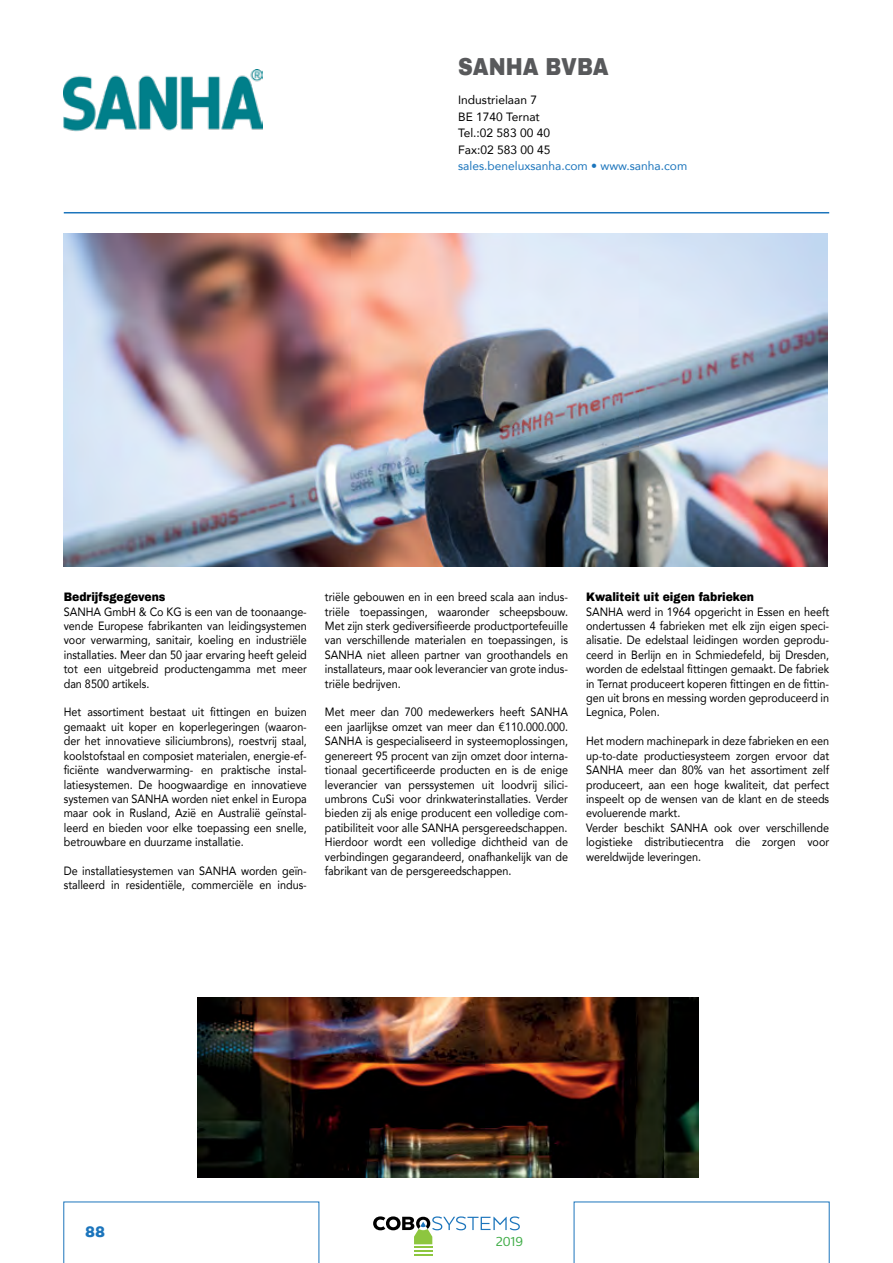
<style>
.page{position:relative;width:893px;height:1263px;background:#fff}
.page>*{position:absolute;margin:0;border:0;box-sizing:border-box;transform-origin:0 0}
.t1{font:900 24px "Archivo";color:#58595b;scale:.85 1}
.t2{font:900 15px "Archivo";color:#1c75bc}
.t3{font:13.5px "Praxis Next";color:#41ad49}
.t4{font:12px/14.4px "Avenir";color:#000;text-align:justify;scale:.9 1}
.t5{font:12px/16.5px "Avenir";color:#000}
.t6{font:900 12px "Archivo";color:#000;scale:.9 1}
.t7{font:12px "Avenir";color:#1c75bc}
</style>
<div class="page">
<svg style="left:63px;top:1201px;width:256px;height:62px"></svg>
<svg style="left:574px;top:1201px;width:256px;height:62px"></svg>
<svg style="left:373px;top:1216px;width:147px;height:40px"></svg>
<hr style="left:64px;top:212px;width:765px;height:1px;background:#1c75bc">
<img style="left:64px;top:69px;width:198px;height:63px">
<img style="left:64px;top:234px;width:764px;height:333px">
<img style="left:197px;top:997px;width:501px;height:181px">
<h1 class="t1" style="left:458px;top:52px;width:178px">SANHA BVBA</h1>
<p class="t5" style="left:458px;top:92px;width:94px">Industrielaan 7<br>BE 1740 Ternat<br>Tel.:02 583 00 40<br>Fax:02 583 00 45</p>
<p class="t7" style="left:458px;top:157px;width:231px">sales.beneluxsanha.com • www.sanha.com</p>
<p class="t6" style="left:64px;top:590px;width:115px">Bedrijfsgegevens</p>
<p class="t4" style="left:64px;top:604px;width:272px">SANHA GmbH &amp; Co KG is een van de toonaange&shy;vende Europese fabrikanten van leidingsystemen voor verwarming, sanitair, koeling en industriële installaties. Meer dan 50 jaar ervaring heeft geleid tot een uitgebreid productengamma met meer dan 8500 artikels.</p>
<p class="t4" style="left:64px;top:705px;width:272px">Het assortiment bestaat uit fittingen en buizen gemaakt uit koper en koperlegeringen (waaron&shy;der het innovatieve siliciumbrons), roestvrij staal, koolstofstaal en composiet materialen, energie-ef&shy;ficiënte wandverwarming- en praktische instal&shy;latiesystemen. De hoogwaardige en innovatieve systemen van SANHA worden niet enkel in Europa maar ook in Rusland, Azië en Australië geïnstal&shy;leerd en bieden voor elke toepassing een snelle, betrouwbare en duurzame installatie.</p>
<p class="t4" style="left:64px;top:863px;width:272px">De installatiesystemen van SANHA worden geïn&shy;stalleerd in residentiële, commerciële en indus-</p>
<p class="t4" style="left:325px;top:589px;width:272px">triële gebouwen en in een breed scala aan indus&shy;triële toepassingen, waaronder scheepsbouw.<br>Met zijn sterk gediversifieerde productportefeuille van verschillende materialen en toepassingen, is SANHA niet alleen partner van groothandels en installateurs, maar ook leverancier van grote indus&shy;trië le bedrijven.</p>
<p class="t4" style="left:325px;top:705px;width:272px">Met meer dan 700 medewerkers heeft SANHA een jaarlijkse omzet van meer dan €110.000.000.<br>SANHA is gespecialiseerd in systeemoplossingen, genereert 95 procent van zijn omzet door interna&shy;tionaal gecertificeerde producten en is de enige leverancier van perssystemen uit loodvrij silici&shy;umbrons CuSi voor drinkwaterinstallaties. Verder bieden zij als enige producent een volledige com&shy;patibiliteit voor alle SANHA persgereedschappen.<br>Hierdoor wordt een volledige dichtheid van de verbindingen gegarandeerd, onafhankelijk van de fabrikant van de persgereedschappen.</p>
<p class="t6" style="left:586px;top:590px;width:188px">Kwaliteit uit eigen fabrieken</p>
<p class="t4" style="left:586px;top:604px;width:272px">SANHA werd in 1964 opgericht in Essen en heeft ondertussen 4 fabrieken met elk zijn eigen speci&shy;alisatie. De edelstaal leidingen worden geprodu&shy;ceerd in Berlijn en in Schmiedefeld, bij Dresden, worden de edelstaal fittingen gemaakt. De fabriek in Ternat produceert koperen fittingen en de fittin&shy;gen uit brons en messing worden geproduceerd in Legnica, Polen.</p>
<p class="t4" style="left:586px;top:733px;width:272px;text-align:left">Het modern machinepark in deze fabrieken en een up-to-date productiesysteem zorgen ervoor dat SANHA meer dan 80% van het assortiment zelf produceert, aan een hoge kwaliteit, dat perfect inspeelt op de wensen van de klant en de steeds evoluerende markt.<br>Verder beschikt SANHA ook over verschillende logistieke distributiecentra die zorgen voor wereldwijde leveringen.</p>
<p class="t2" style="left:85px;top:1222px;width:22px">88</p>
<p class="t3" style="left:496px;top:1232px;width:29px">2019</p>
</div>
